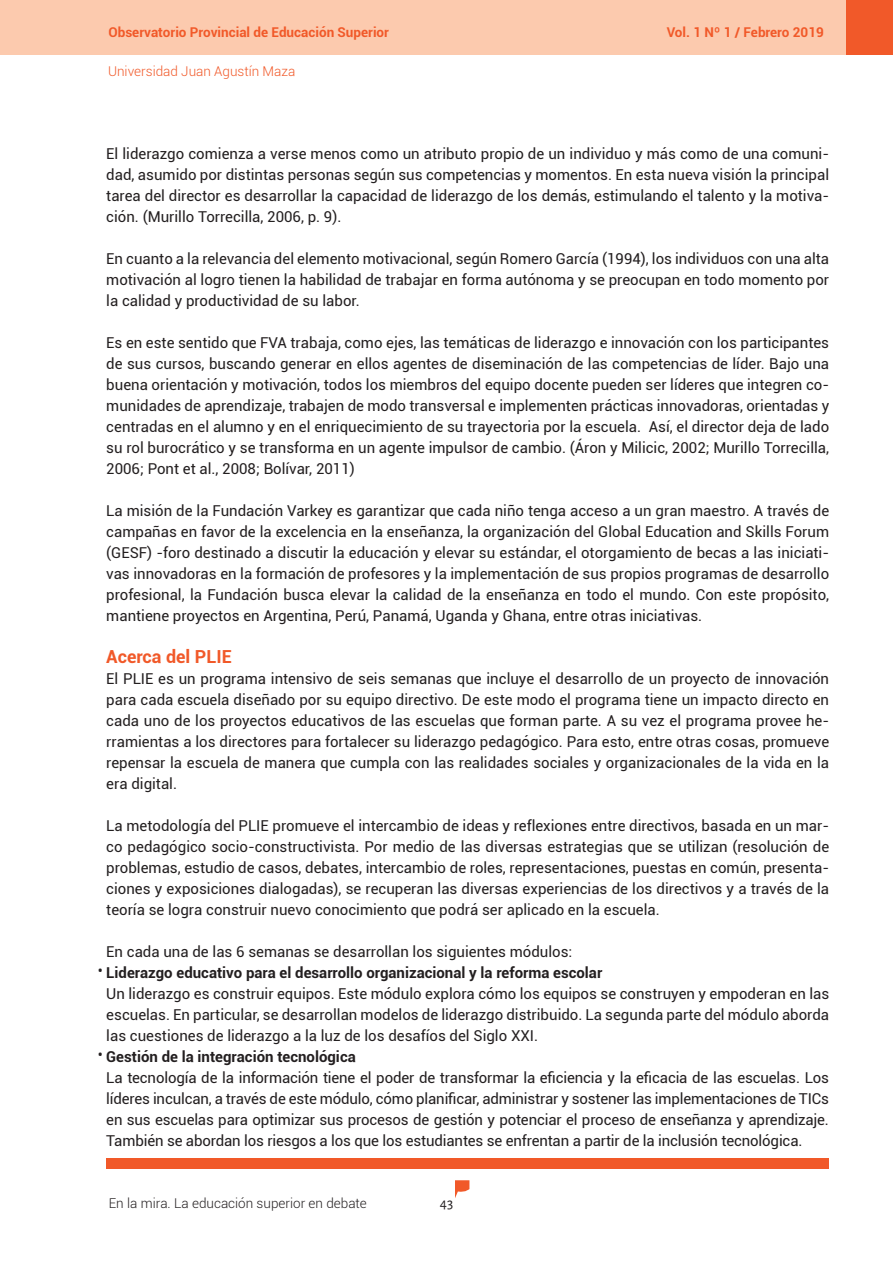
<style>
.page{position:relative;width:893px;height:1263px;background:#fff}
.page>*{position:absolute;margin:0;border:0;box-sizing:border-box;transform-origin:0 0}
.Título_Txt{font:700 18px "Roboto";color:#f15929}
.Txt_base{font:15px/21px "Roboto";color:#231f20;text-align:justify}
.Txt_base-2{font:700 15px "Roboto";color:#231f20}
.t1{font:15px "Alegreya Sans";color:#231f20}
.t2{font:700 13.5px "Roboto";color:#f15929}
.t3{font:300 13.5px "Roboto";color:#231f20}
.t4{font:300 13.5px "Roboto";color:#f15929}
</style>
<div class="page">
<svg style="left:455px;top:1180px;width:14px;height:18px"></svg>
<div style="left:0;top:0;width:846px;height:54px;background:#fccaae"></div>
<div style="left:106px;top:1158px;width:723px;height:10px;background:#f15929"></div>
<div style="left:846px;top:0;width:47px;height:54px;background:#f15929"></div>
<p class="t2" style="left:108px;top:23px;width:282px">Observatorio Provincial de Educación Superior</p>
<p class="t2" style="left:667px;top:23px;width:159px">Vol. 1 Nº 1 / Febrero 2019</p>
<p class="t4" style="left:108px;top:61px;width:189px">Universidad Juan Agustín Maza</p>
<p class="Txt_base" style="left:106px;top:143px;width:724px">El liderazgo comienza a verse menos como un atributo propio de un individuo y más como de una comuni&shy;dad, asumido por distintas personas según sus competencias y momentos. En esta nueva visión la principal tarea del director es desarrollar la capacidad de liderazgo de los demás, estimulando el talento y la motiva&shy;ción. (Murillo Torrecilla, 2006, p. 9).</p>
<p class="Txt_base" style="left:106px;top:248px;width:724px">En cuanto a la relevancia del elemento motivacional, según Romero García (1994), los individuos con una alta motivación al logro tienen la habilidad de trabajar en forma autónoma y se preocupan en todo momento por la calidad y productividad de su labor.</p>
<p class="Txt_base" style="left:106px;top:332px;width:724px">Es en este sentido que FVA trabaja, como ejes, las temáticas de liderazgo e innovación con los participantes de sus cursos, buscando generar en ellos agentes de diseminación de las competencias de líder. Bajo una buena orientación y motivación, todos los miembros del equipo docente pueden ser líderes que integren co&shy;munidades de aprendizaje, trabajen de modo transversal e implementen prácticas innovadoras, orientadas y centradas en el alumno y en el enriquecimiento de su trayectoria por la escuela. Así, el director deja de lado su rol burocrático y se transforma en un agente impulsor de cambio. (Áron y Milicic, 2002; Murillo Torrecilla, 2006; Pont et al., 2008; Bolívar, 2011)</p>
<p class="Txt_base" style="left:106px;top:500px;width:724px">La misión de la Fundación Varkey es garantizar que cada niño tenga acceso a un gran maestro. A través de campañas en favor de la excelencia en la enseñanza, la organización del Global Education and Skills Forum (GESF) -foro destinado a discutir la educación y elevar su estándar, el otorgamiento de becas a las iniciati&shy;vas innovadoras en la formación de profesores y la implementación de sus propios programas de desarrollo profesional, la Fundación busca elevar la calidad de la enseñanza en todo el mundo. Con este propósito, mantiene proyectos en Argentina, Perú, Panamá, Uganda y Ghana, entre otras iniciativas.</p>
<p class="Título_Txt" style="left:106px;top:644px;width:127px">Acerca del PLIE</p>
<p class="Txt_base" style="left:106px;top:668px;width:724px">El PLIE es un programa intensivo de seis semanas que incluye el desarrollo de un proyecto de innovación para cada escuela diseñado por su equipo directivo. De este modo el programa tiene un impacto directo en cada uno de los proyectos educativos de las escuelas que forman parte. A su vez el programa provee he&shy;rramientas a los directores para fortalecer su liderazgo pedagógico. Para esto, entre otras cosas, promueve repensar la escuela de manera que cumpla con las realidades sociales y organizacionales de la vida en la era digital.</p>
<p class="Txt_base" style="left:106px;top:815px;width:724px">La metodología del PLIE promueve el intercambio de ideas y reflexiones entre directivos, basada en un mar&shy;co pedagógico socio-constructivista. Por medio de las diversas estrategias que se utilizan (resolución de problemas, estudio de casos, debates, intercambio de roles, representaciones, puestas en común, presenta&shy;ciones y exposiciones dialogadas), se recuperan las diversas experiencias de los directivos y a través de la teoría se logra construir nuevo conocimiento que podrá ser aplicado en la escuela.</p>
<p class="Txt_base" style="left:106px;top:941px;width:468px">En cada una de las 6 semanas se desarrollan los siguientes módulos:</p>
<p class="Txt_base-2" style="left:106px;top:962px;width:497px">Liderazgo educativo para el desarrollo organizacional y la reforma escolar</p>
<p class="Txt_base" style="left:106px;top:983px;width:724px">Un liderazgo es construir equipos. Este módulo explora cómo los equipos se construyen y empoderan en las escuelas. En particular, se desarrollan modelos de liderazgo distribuido. La segunda parte del módulo aborda las cuestiones de liderazgo a la luz de los desafíos del Siglo XXI.</p>
<p class="Txt_base-2" style="left:106px;top:1046px;width:251px">Gestión de la integración tecnológica</p>
<p class="Txt_base" style="left:106px;top:1067px;width:724px">La tecnología de la información tiene el poder de transformar la eficiencia y la eficacia de las escuelas. Los líderes inculcan, a través de este módulo, cómo planificar, administrar y sostener las implementaciones de TICs en sus escuelas para optimizar sus procesos de gestión y potenciar el proceso de enseñanza y aprendizaje.<br>También se abordan los riesgos a los que los estudiantes se enfrentan a partir de la inclusión tecnológica.</p>
<p class="Txt_base" style="left:98px;top:959px;width:7px">•</p>
<p class="Txt_base" style="left:98px;top:1043px;width:7px">•</p>
<p class="t3" style="left:109px;top:1194px;width:260px">En la mira. La educación superior en debate</p>
<p class="t1" style="left:440px;top:1193px;width:15px">43</p>
</div>
